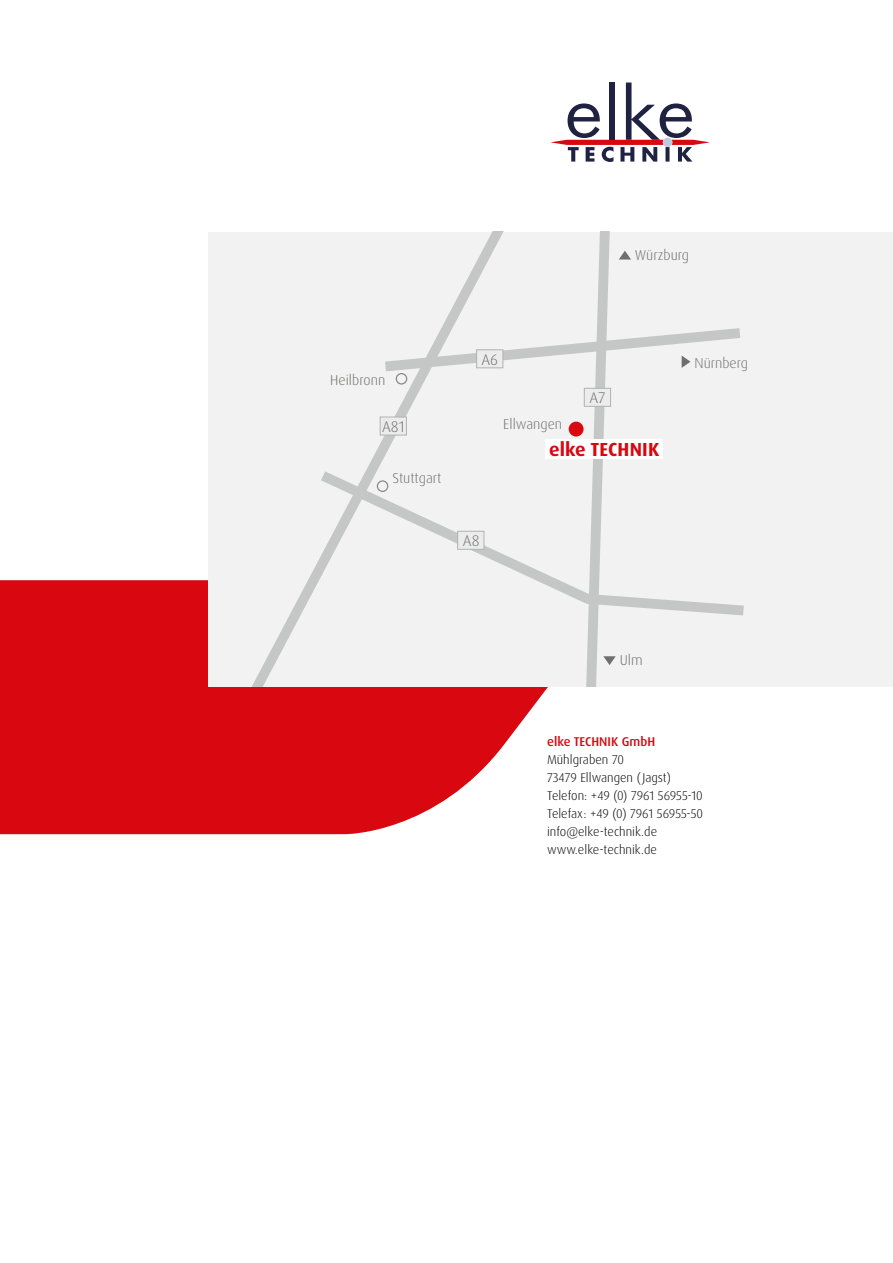
<style>
.page{position:relative;width:893px;height:1263px;background:#fff}
.page>*{position:absolute;margin:0;border:0;box-sizing:border-box;transform-origin:0 0}
.t1{font:700 18.9px "Dax Pro";letter-spacing:.01em;color:#d80710}
.t2{font:300 15.45px "Dax Pro";color:#6f6f6e}
.t3{font:300 14.25px "Dax Pro";color:#6f6f6e}
.t4{font:300 12.75px/18px "Dax Pro";color:#000}
.t5{font:500 12.75px "Dax Pro";color:#d80710}
</style>
<div class="page">
<svg style="left:0;top:580px;width:548px;height:254px;fill:#d80710"></svg>
<svg style="left:550px;top:83px;width:160px;height:79px"></svg>
<div style="left:208px;top:232px;width:685px;height:455px;background:#f2f2f2"></div>
<svg style="left:252px;top:454px;width:123px;height:233px"></svg>
<svg style="left:310px;top:463px;width:65px;height:158px"></svg>
<svg style="left:375px;top:232px;width:369px;height:455px"></svg>
<div style="left:476px;top:349px;width:27px;height:19px;background:#ececed;border:1px solid #b1b2b3"></div>
<div style="left:380px;top:417px;width:27px;height:18px;background:#ececed;border:1px solid #b1b2b3"></div>
<div style="left:457px;top:531px;width:27px;height:19px;background:#ececed;border:1px solid #b1b2b3"></div>
<div style="left:584px;top:388px;width:27px;height:19px;background:#ececed;border:1px solid #b1b2b3"></div>
<div style="left:377px;top:480px;width:11px;height:12px;border:1px solid #878786;border-radius:50%"></div>
<div style="left:396px;top:373px;width:11px;height:12px;border:1px solid #878786;border-radius:50%"></div>
<div style="left:569px;top:422px;width:15px;height:14px;background:#d80710;border-radius:50%"></div>
<div style="left:545px;top:439px;width:118px;height:20px;background:#fff"></div>
<p class="t3" style="left:635px;top:245px;width:56px">Würzburg</p>
<p class="t3" style="left:330px;top:370px;width:57px">Heilbronn</p>
<p class="t2" style="left:382px;top:417px;width:24px">A81</p>
<p class="t3" style="left:392px;top:469px;width:51px">Stuttgart</p>
<p class="t2" style="left:481px;top:350px;width:18px">A6</p>
<p class="t2" style="left:590px;top:388px;width:17px">A7</p>
<h1 class="t1" style="left:549px;top:437px;width:112px">elke TECHNIK</h1>
<p class="t3" style="left:503px;top:415px;width:60px">Ellwangen</p>
<p class="t2" style="left:463px;top:531px;width:18px">A8</p>
<p class="t3" style="left:694px;top:354px;width:55px">Nürnberg</p>
<p class="t3" style="left:620px;top:651px;width:24px">Ulm</p>
<p class="t5" style="left:547px;top:733px;width:110px">elke TECHNIK GmbH</p>
<p class="t4" style="left:547px;top:750px;width:158px">Mühlgraben 70<br>73479 Ellwangen (Jagst)<br>Telefon: +49 (0) 7961 56955-10<br>Telefax: +49 (0) 7961 56955-50 info@elke-technik.de www.elke-technik.de</p>
</div>
